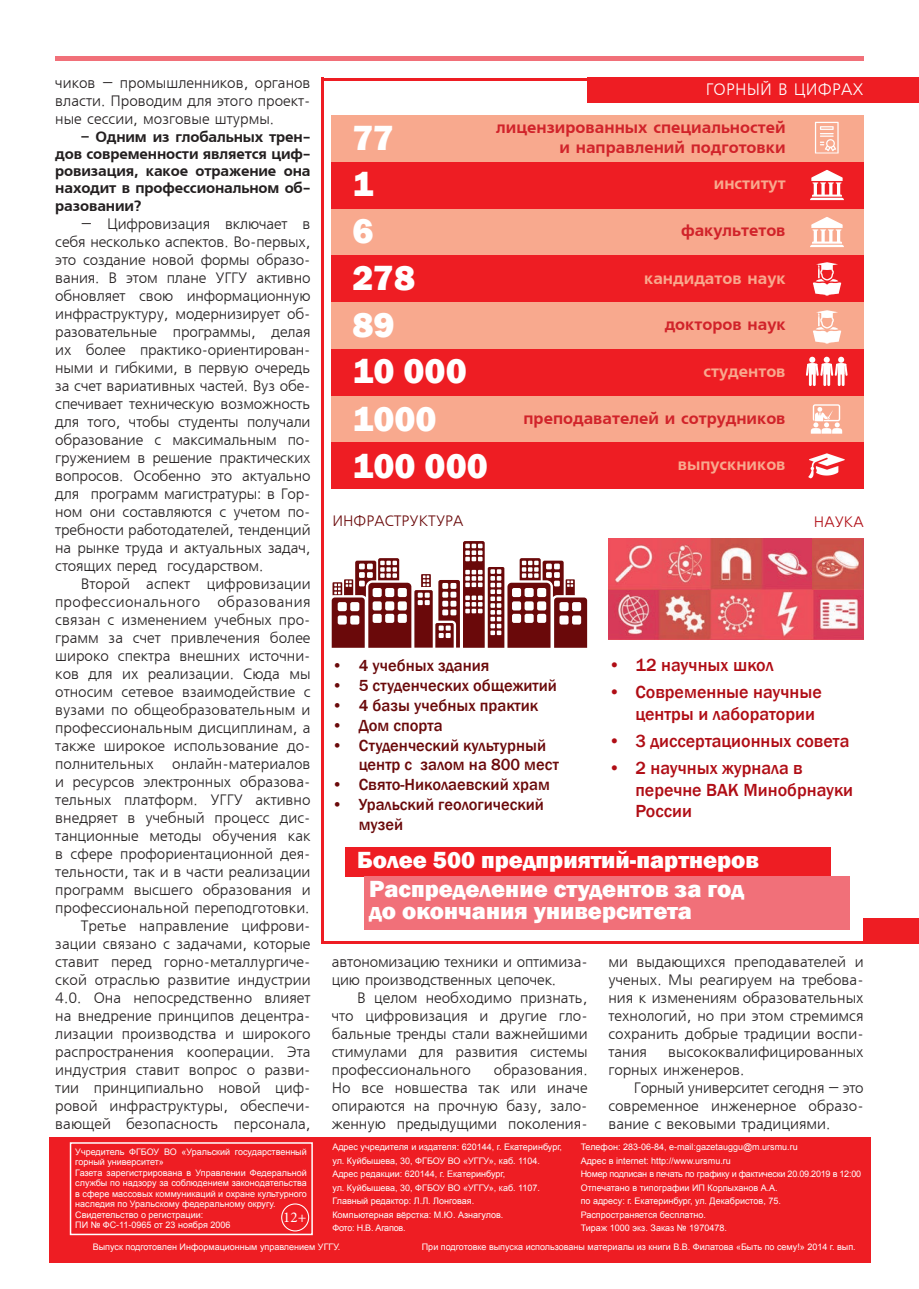
<style>
.page{position:relative;width:919px;height:1289px;background:#fff}
.page>*{position:absolute;margin:0;border:0;box-sizing:border-box;transform-origin:0 0}
.t1{font:800 36px "Franklin Gothic";color:#fff}
.t2{font:800 24px/28.8px "Franklin Gothic";color:#fff;text-align:center}
.t3{font:500 18px/21.6px "Franklin Gothic";color:#b00d15}
.t4{font:500 16.5px/19.8px "Franklin Gothic";color:#6a090a}
.t5{font:16.5px "AXP Free Set C Bold";color:#d1232a}
.t6{font:16.5px "AXP Free Set C Bold";color:#f8a98e}
.t7{font:16.5px "Free Set CTT";letter-spacing:.01em;color:#fff}
.t8{font:15px/18px "Free Set CTT";color:#231f20;text-align:justify}
.t9{font:15px/17.2px "AXP Free Set C Bold";letter-spacing:-.01em;color:#231f20;text-align:justify}
.t10{font:15px "Free Set CTT";color:#6a090a}
.t11{font:15px "Free Set CTT";color:#b00d15}
.t12{font:15px "Minion Pro";color:#fff}
.t13{font:9px/13.5px "Arial";color:#fff}
</style>
<div class="page">
<hr style="left:55px;top:56px;width:808px;height:4px;background:#f17079">
<div style="left:332px;top:115px;width:531px;height:47px;background:#f8a98e"></div>
<div style="left:332px;top:208px;width:531px;height:47px;background:#f8a98e"></div>
<div style="left:332px;top:302px;width:531px;height:47px;background:#f8a98e"></div>
<div style="left:331px;top:396px;width:532px;height:46px;background:#f8a98e"></div>
<div style="left:331px;top:349px;width:532px;height:47px;background:#ee1d23"></div>
<div style="left:331px;top:442px;width:532px;height:47px;background:#ee1d23"></div>
<div style="left:345px;top:846px;width:485px;height:30px;background:#ee1d23"></div>
<div style="left:364px;top:876px;width:485px;height:53px;background:#f17079"></div>
<div style="left:49px;top:1136px;width:821px;height:126px;background:#ee1d23"></div>
<div style="left:70px;top:1142px;width:243px;height:93px;border:2px solid #fff"></div>
<div style="left:281px;top:1203px;width:28px;height:28px;border:1px solid #fff;border-radius:50%"></div>
<div style="left:587px;top:78px;width:331px;height:25px;background:#ee1d23"></div>
<div style="left:863px;top:918px;width:55px;height:26px;background:#ee1d23"></div>
<hr style="left:323px;top:78px;width:345px;height:3px;background:#ee1d23">
<hr style="left:321px;top:941px;width:597px;height:3px;background:#ee1d23">
<hr style="left:321px;top:78px;width:3px;height:866px;background:#ee1d23">
<div style="left:332px;top:162px;width:531px;height:46px;background:#ee1d23"></div>
<div style="left:332px;top:255px;width:531px;height:47px;background:#ee1d23"></div>
<svg style="left:332px;top:541px;width:255px;height:106px"></svg>
<hr style="left:837px;top:372px;width:3px;height:14px;background:#fff">
<hr style="left:841px;top:372px;width:3px;height:14px;background:#fff">
<hr style="left:823px;top:372px;width:3px;height:14px;background:#fff">
<hr style="left:827px;top:372px;width:3px;height:14px;background:#fff">
<hr style="left:808px;top:372px;width:3px;height:14px;background:#fff">
<hr style="left:812px;top:372px;width:3px;height:14px;background:#fff">
<svg style="left:806px;top:357px;width:42px;height:19px"></svg>
<img style="left:808px;top:453px;width:37px;height:26px">
<img style="left:810px;top:404px;width:32px;height:30px">
<img style="left:810px;top:170px;width:34px;height:31px">
<img style="left:810px;top:217px;width:34px;height:31px">
<img style="left:813px;top:262px;width:28px;height:33px">
<img style="left:813px;top:311px;width:28px;height:33px">
<img style="left:815px;top:121px;width:24px;height:32px">
<img style="left:608px;top:538px;width:255px;height:101px">
<p class="t8" style="left:55px;top:75px;width:257px">чиков – промышленников, органов власти. Проводим для этого проект&shy;ные сессии, мозговые штурмы.</p>
<p class="t9" style="left:55px;top:128px;width:257px;text-indent:26px">– Одним из глобальных трен&shy;дов современности является циф&shy;ровизация, какое отражение она находит в профессиональном об&shy;разовании?</p>
<p class="t8" style="left:55px;top:215px;width:257px;text-indent:26px">– Цифровизация включает в себя несколько аспектов. Во-первых, это создание новой формы образо&shy;вания. В этом плане УГГУ активно обновляет свою информационную инфраструктуру, модернизирует об&shy;разовательные программы, делая их более практико-ориентирован&shy;ными и гибкими, в первую очередь за счет вариативных частей. Вуз обе&shy;спечивает техническую возможность для того, чтобы студенты получали образование с максимальным по&shy;гружением в решение практических вопросов. Особенно это актуально для программ магистратуры: в Гор&shy;ном они составляются с учетом по&shy;требности работодателей, тенденций на рынке труда и актуальных задач, стоящих перед государством.</p>
<p class="t8" style="left:55px;top:575px;width:257px;text-align:right">Второй аспект цифровизации профессионального образования связан с изменением учебных про&shy;грамм за счет привлечения более широко спектра внешних источни&shy;ков для их реализации. Сюда мы относим сетевое взаимодействие с вузами по общеобразовательным и профессиональным дисциплинам, а также широкое использование до&shy;полнительных онлайн-материалов и ресурсов электронных образова&shy;тельных платформ. УГГУ активно внедряет в учебный процесс дис&shy;танционные методы обучения как в сфере профориентационной дея&shy;тельности, так и в части реализации программ высшего образования и профессиональной переподготовки.<br>Третье направление цифрови&shy;зации связано с задачами, которые ставит перед горно-металлургиче&shy;ской отраслью развитие индустрии<br>4.0. Она непосредственно влияет на внедрение принципов децентра&shy;лизации производства и широкого распространения кооперации. Эта индустрия ставит вопрос о разви&shy;тии принципиально новой циф&shy;ровой инфраструктуры, обеспечи&shy;вающей безопасность персонала,</p>
<h1 class="t1" style="left:352px;top:115px;width:43px">77</h1>
<h1 class="t1" style="left:352px;top:161px;width:23px">1</h1>
<h1 class="t1" style="left:352px;top:207px;width:23px">6</h1>
<h1 class="t1" style="left:352px;top:254px;width:64px">278</h1>
<h1 class="t1" style="left:352px;top:301px;width:44px">89</h1>
<h1 class="t1" style="left:352px;top:348px;width:116px">10 000</h1>
<h1 class="t1" style="left:352px;top:396px;width:86px">1000</h1>
<h1 class="t1" style="left:352px;top:442px;width:137px">100 000</h1>
<p class="t7" style="left:705px;top:81px;width:159px">ГОРНЫЙ В ЦИФРАХ</p>
<p class="t5" style="left:496px;top:118px;width:291px">лицензированных специальностей</p>
<p class="t5" style="left:559px;top:138px;width:228px">и направлений подготовки</p>
<p class="t6" style="left:713px;top:174px;width:73px">институт</p>
<p class="t5" style="left:681px;top:221px;width:106px">факультетов</p>
<p class="t6" style="left:644px;top:269px;width:143px">кандидатов наук</p>
<p class="t5" style="left:664px;top:315px;width:122px">докторов наук</p>
<p class="t6" style="left:703px;top:362px;width:83px">студентов</p>
<p class="t5" style="left:523px;top:409px;width:263px">преподавателей и сотрудников</p>
<p class="t6" style="left:677px;top:455px;width:109px">выпускников</p>
<p class="t10" style="left:332px;top:513px;width:133px">ИНФРАСТРУКТУРА</p>
<p class="t11" style="left:813px;top:513px;width:51px">НАУКА</p>
<p class="t3" style="left:608px;top:654px;width:167px">• 12 научных школ</p>
<p class="t3" style="left:635px;top:681px;width:188px;text-indent:-27px">• Современные научные центры и лаборатории</p>
<p class="t3" style="left:608px;top:730px;width:242px">• 3 диссертационных совета</p>
<p class="t3" style="left:635px;top:757px;width:219px;text-indent:-27px">• 2 научных журнала в перечне ВАК Минобрнауки<br>России</p>
<h2 class="t2" style="left:357px;top:845px;width:403px">Более 500 предприятий-партнеров<br>Распределение студентов за год</h2>
<h2 class="t2" style="left:369px;top:896px;width:324px">до окончания университета</h2>
<p class="t4" style="left:332px;top:656px;width:159px">• 4 учебных здания</p>
<p class="t4" style="left:332px;top:676px;width:227px">• 5 студенческих общежитий</p>
<p class="t4" style="left:332px;top:695px;width:208px">• 4 базы учебных практик</p>
<p class="t4" style="left:332px;top:715px;width:112px">• Дом спорта</p>
<p class="t4" style="left:359px;top:735px;width:202px;text-indent:-27px">• Студенческий культурный центр с залом на 800 мест</p>
<p class="t4" style="left:332px;top:775px;width:220px">• Свято-Николаевский храм</p>
<p class="t4" style="left:359px;top:794px;width:187px;text-indent:-27px">• Уральский геологический музей</p>
<p class="t8" style="left:332px;top:953px;width:257px">автономизацию техники и оптимиза&shy;цию производственных цепочек.</p>
<p class="t8" style="left:332px;top:989px;width:257px;text-indent:26px">В целом необходимо признать, что цифровизация и другие гло&shy;бальные тренды стали важнейшими стимулами для развития системы профессионального</p>
<p class="t8" style="left:332px;top:1061px;width:257px;text-indent:162px">образования.<br>Но все новшества так или иначе опираются на прочную базу, зало&shy;женную предыдущими поколения-</p>
<p class="t8" style="left:608px;top:953px;width:257px">ми выдающихся преподавателей и ученых. Мы реагируем на требова&shy;ния к изменениям образовательных технологий, но при этом стремимся сохранить добрые традиции воспи&shy;тания</p>
<p class="t8" style="left:608px;top:1043px;width:257px;text-indent:60px">высококвалифицированных горных инженеров.</p>
<p class="t8" style="left:608px;top:1079px;width:257px;text-indent:26px">Горный университет сегодня – это современное инженерное образо&shy;вание с вековыми традициями.</p>
<p class="t13" style="left:332px;top:1140px;width:231px">Адрес учредителя и издателя: 620144, г. Екатеринбург, ул. Куйбышева, 30, ФГБОУ ВО «УГГУ», каб. 1104.<br>Адрес редакции: 620144, г. Екатеринбург,<br>ул. Куйбышева, 30, ФГБОУ ВО «УГГУ», каб. 1107.<br>Главный редактор: Л.Л. Лонговая.<br>Компьютерная вёрстка: М.Ю. Азнагулов.<br>Фото: Н.В. Агапов.</p>
<p class="t13" style="left:93px;top:1240px;width:249px">Выпуск подготовлен Информационным управлением УГГУ.</p>
<p class="t13" style="left:422px;top:1240px;width:435px">При подготовке выпуска использованы материалы из книги В.В. Филатова «Быть по сему!» 2014 г. вып.</p>
<p class="t13" style="left:580px;top:1140px;width:282px">Телефон: 283-06-84, e-mail:gazetauggu@m.ursmu.ru<br>Адрес в internet: http://www.ursmu.ru<br>Номер подписан в печать по графику и фактически 20.09.2019 в 12:00<br>Отпечатано в типографии ИП Корлыханов А.А.<br>по адресу: г. Екатеринбург, ул. Декабристов, 75.<br>Распространяется бесплатно.<br>Тираж 1000 экз. Заказ № 1970478.</p>
<p class="t13" style="left:75px;top:1146px;width:233px;line-height:10.5px">Учредитель ФГБОУ ВО «Уральский государственный горный университет»<br>Газета зарегистрирована в Управлении Федеральной службы по надзору за соблюдением законодательства в сфере массовых коммуникаций и охране культурного наследия по Уральскому федеральному округу.<br>Свидетельство о регистрации:<br>ПИ № ФС-11-0965 от 23 ноября 2006</p>
<p class="t12" style="left:283px;top:1206px;width:25px">12+</p>
</div>
